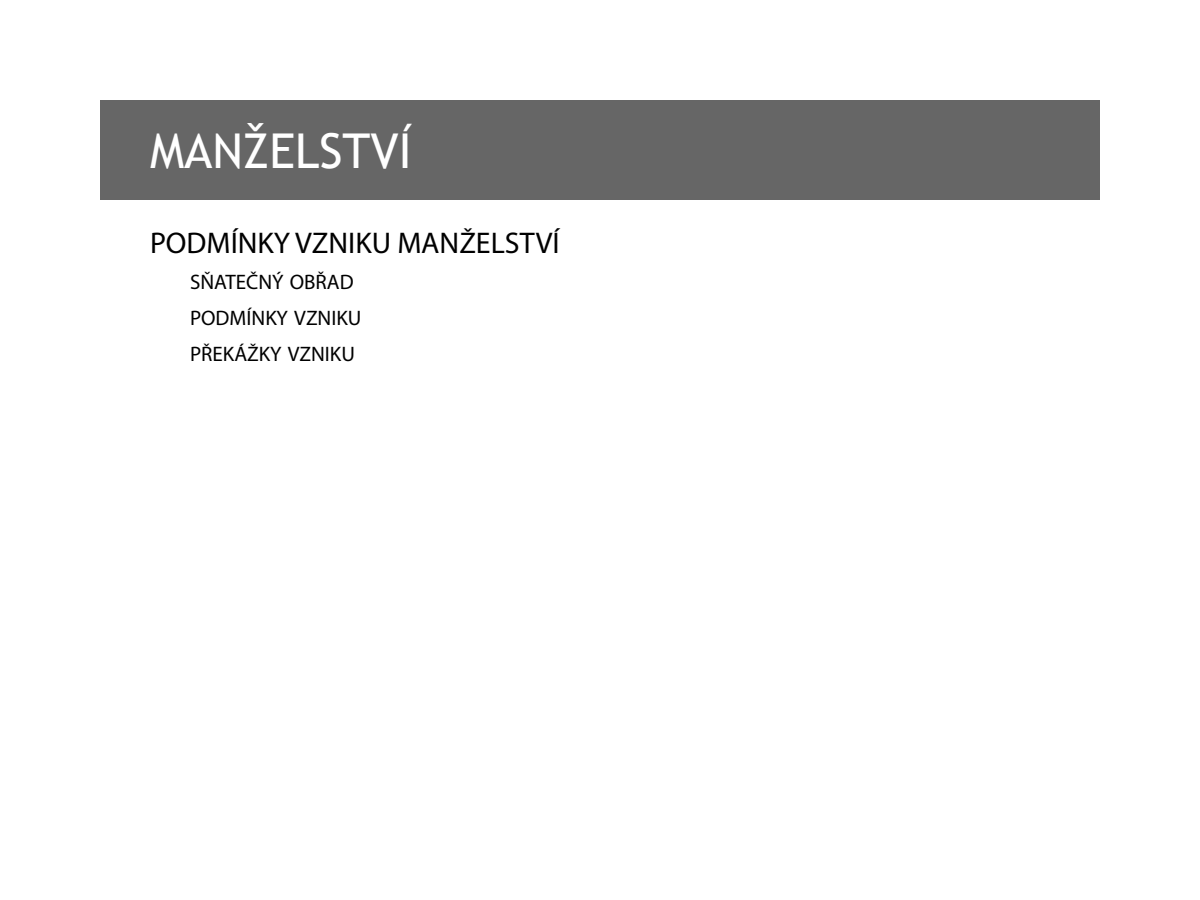
<style>
.page{position:relative;width:1200px;height:900px;background:#fff}
.page>*{position:absolute;margin:0;border:0;box-sizing:border-box;transform-origin:0 0}
.t1{font:48px "Trebuchet MS";color:#fff}
.t2{font:30px "Myriad Pro";color:#000}
.t3{font:21px "Myriad Pro";color:#000}
</style>
<div class="page">
<div style="left:100px;top:100px;width:1000px;height:100px;background:#666"></div>
<h1 class="t1" style="left:150px;top:120px;width:263px">MANŽELSTVÍ</h1>
<h2 class="t2" style="left:150px;top:224px;width:411px">PODMÍNKY VZNIKU MANŽELSTVÍ</h2>
<p class="t3" style="left:190px;top:269px;width:37px">SŇATEČNÝ</p>
<p class="t3" style="left:290px;top:269px;width:14px">OBŘAD</p>
<p class="t3" style="left:190px;top:305px;width:14px">PODMÍNKY</p>
<p class="t3" style="left:294px;top:305px;width:12px">VZNIKU</p>
<p class="t3" style="left:190px;top:341px;width:13px">PŘEKÁŽKY</p>
<p class="t3" style="left:288px;top:341px;width:12px">VZNIKU</p>
</div>
